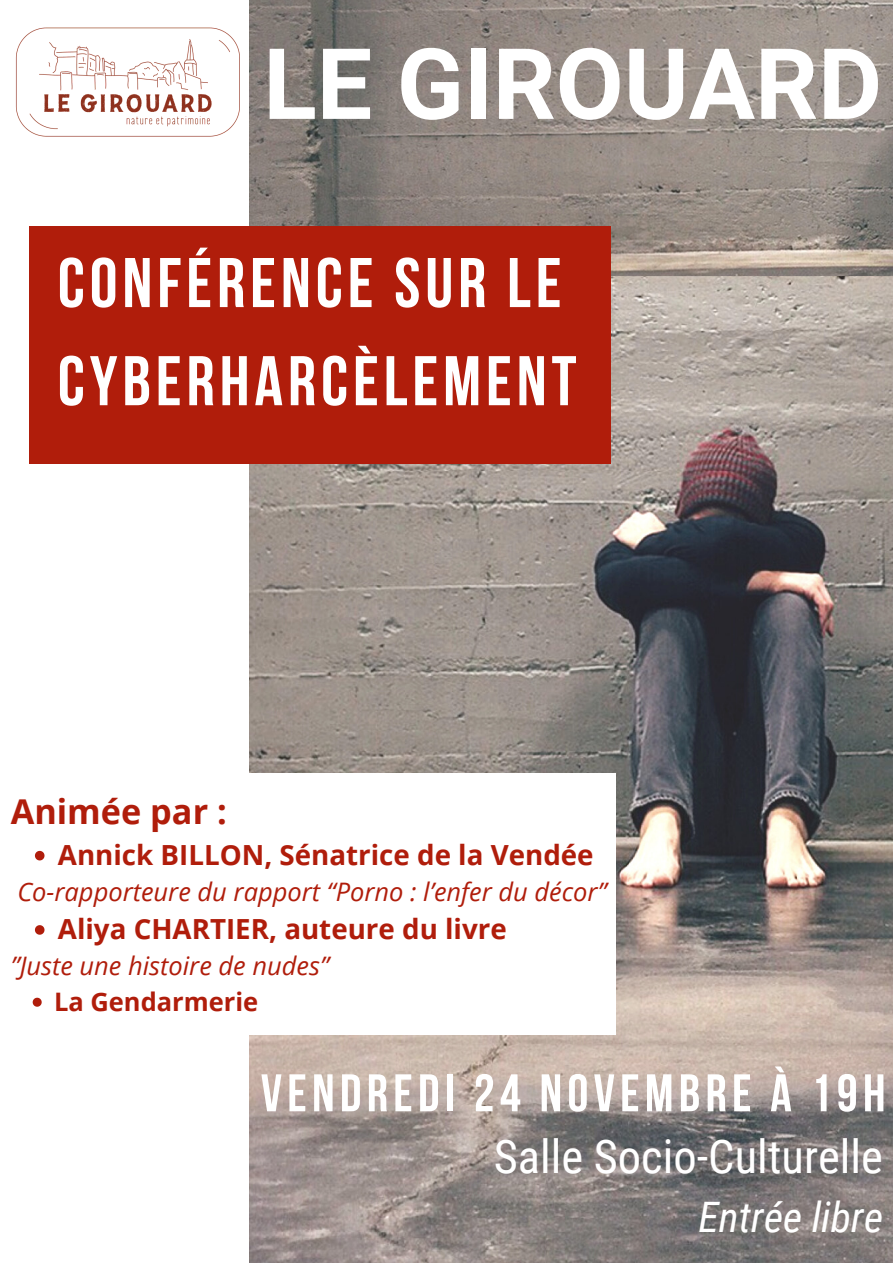
<style>
.page{position:relative;width:893px;height:1263px;background:#fff}
.page>*{position:absolute;margin:0;border:0;box-sizing:border-box;transform-origin:0 0}
.t1{font:700 98.62px "Roboto";color:#fff}
.t2{font:700 70.12px/98.1px "Bebas Neue";letter-spacing:.07em;color:#fff}
.t3{font:700 52.8px "Bebas Neue";letter-spacing:.1em;color:#fff}
.t4{font:46.5px "Roboto Condensed";color:#fff}
.t5{font:italic 42px "Roboto Condensed";color:#fff}
.t6{font:700 34.28px "Open Sans";color:#b01d0b}
.t7{font:700 27.75px "Open Sans";color:#b01d0b}
.t8{font:italic 25.5px "Open Sans";color:#b01d0b}
.t9{font:700 25.5px "Open Sans";color:#b01d0b}
</style>
<div class="page">
<img style="left:249px;top:276px;width:644px;height:987px">
<img style="left:249px;top:0;width:644px;height:276px">
<div style="left:0;top:773px;width:616px;height:261px;background:#fff"></div>
<svg style="left:35px;top:851px;width:9px;height:9px"></svg>
<svg style="left:35px;top:925px;width:9px;height:10px"></svg>
<svg style="left:33px;top:998px;width:9px;height:9px"></svg>
<img style="left:15px;top:27px;width:225px;height:110px">
<div style="left:30px;top:227px;width:581px;height:236px;background:#b01d0b"></div>
<p class="t1" style="left:263px;top:27px;width:620px">LE GIROUARD</p>
<p class="t2" style="left:58px;top:240px;width:520px">CONFÉRENCE SUR LE<br>CYBERHARCÈLEMENT</p>
<p class="t6" style="left:11px;top:788px;width:218px">Animée par :</p>
<p class="t7" style="left:58px;top:835px;width:537px">Annick BILLON, Sénatrice de la Vendée</p>
<p class="t8" style="left:17px;top:874px;width:591px">Co-rapporteure du rapport “Porno : l’enfer du décor”</p>
<p class="t7" style="left:58px;top:909px;width:450px">Aliya CHARTIER, auteure du livre</p>
<p class="t8" style="left:11px;top:948px;width:320px">”Juste une histoire de nudes”</p>
<p class="t9" style="left:54px;top:983px;width:206px">La Gendarmerie</p>
<p class="t3" style="left:261px;top:1072px;width:626px">VENDREDI 24 NOVEMBRE À 19H</p>
<p class="t4" style="left:494px;top:1129px;width:391px">Salle Socio-Culturelle</p>
<p class="t5" style="left:698px;top:1193px;width:186px">Entrée libre</p>
</div>
